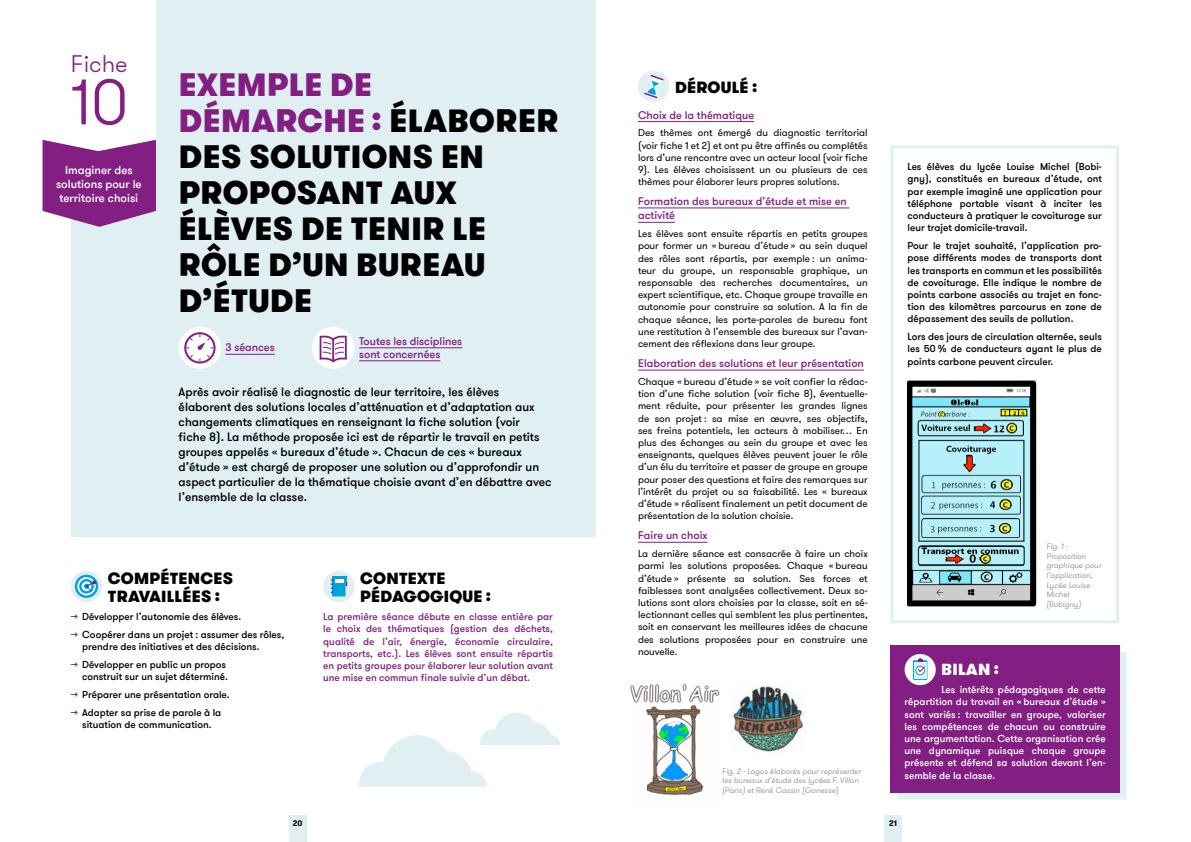
<style>
.page{position:relative;width:1191px;height:842px;background:#fff}
.page>*{position:absolute;margin:0;border:0;box-sizing:border-box;transform-origin:0 0}
.t1{font:300 64px "GT Walsheim Pro";color:#831f82}
.t2{font:900 32px/36px "GT Walsheim Pro";letter-spacing:.015em;color:#000}
.t3{font:300 24px "GT Walsheim Pro";color:#831f82}
.t4{font:900 16px/18px "GT Walsheim Pro";letter-spacing:.015em;color:#000}
.t5{font:900 16px "GT Walsheim Pro";letter-spacing:.015em;color:#fff}
.t6{font:500 12px/15px "GT Walsheim Pro";color:#000}
.t7{font:500 11.5px/14px "GT Walsheim Pro";color:#fff;text-align:center}
.t8{font:500 11px/14.4px "GT Walsheim Pro";color:#831f82}
.t9{font:10px/12.2px "GT Walsheim Pro";color:#000;text-align:justify}
.t10{font:500 10px/12.2px "GT Walsheim Pro";color:#000;text-align:justify}
.t11{font:500 10px/12.2px "GT Walsheim Pro";color:#fff;text-align:justify}
.t12{font:500 10px/12.2px "GT Walsheim Pro";color:#831f82;text-align:justify}
.t13{font:italic 300 8px/9.6px "GT Walsheim Pro";color:#878787}
.t14{font:700 8px "GT Walsheim Pro";color:#000}
.s1{color:#831f82}
</style>
<div class="page">
<div style="left:289px;top:815px;width:17px;height:27px;background:#e0eff2"></div>
<div style="left:884px;top:815px;width:17px;height:27px;background:#e0eff2"></div>
<div style="left:71px;top:0;width:524px;height:536px;background:#e0eff2"></div>
<div style="left:71px;top:571px;width:31px;height:31px;background:#e0eff2;border-radius:50%"></div>
<svg style="left:75px;top:575px;width:23px;height:23px"></svg>
<div style="left:323px;top:571px;width:31px;height:31px;background:#e0eff2;border-radius:50%"></div>
<svg style="left:331px;top:576px;width:16px;height:20px"></svg>
<hr style="left:638px;top:121px;width:116px;height:1px;background:#831f82">
<hr style="left:638px;top:207px;width:211px;height:1px;background:#831f82">
<hr style="left:638px;top:222px;width:37px;height:1px;background:#831f82">
<hr style="left:638px;top:370px;width:226px;height:1px;background:#831f82">
<hr style="left:638px;top:542px;width:69px;height:1px;background:#831f82">
<div style="left:638px;top:71px;width:31px;height:31px;background:#e0eff2;border-radius:50%"></div>
<svg style="left:644px;top:75px;width:19px;height:23px"></svg>
<div style="left:890px;top:645px;width:230px;height:148px;background:#831f82"></div>
<svg style="left:897px;top:652px;width:229px;height:147px"></svg>
<div style="left:179px;top:327px;width:42px;height:42px;background:#fff;border-radius:50%"></div>
<div style="left:184px;top:332px;width:31px;height:31px;border:2px solid #831f82;border-radius:50%"></div>
<svg style="left:185px;top:333px;width:29px;height:29px"></svg>
<hr style="left:225px;top:354px;width:50px;height:1px;background:#831f82">
<hr style="left:359px;top:347px;width:103px;height:1px;background:#831f82">
<hr style="left:359px;top:360px;width:81px;height:1px;background:#831f82">
<div style="left:312px;top:327px;width:42px;height:42px;background:#fff;border-radius:50%"></div>
<svg style="left:319px;top:335px;width:28px;height:28px"></svg>
<div style="left:890px;top:146px;width:229px;height:477px;border:3px solid #e0eff2"></div>
<img style="left:907px;top:380px;width:129px;height:227px">
<svg style="left:43px;top:0;width:113px;height:227px"></svg>
<img style="left:730px;top:685px;width:74px;height:67px">
<img style="left:630px;top:683px;width:90px;height:113px">
<svg style="left:359px;top:712px;width:201px;height:75px"></svg>
<h3 class="t3" style="left:71px;top:48px;width:58px">Fiche</h3>
<h1 class="t1" style="left:70px;top:62px;width:59px">10</h1>
<p class="t7" style="left:56px;top:163px;width:87px">Imaginer des solutions pour le territoire choisi</p>
<h2 class="t2" style="left:179px;top:67px;width:381px"><span class="s1">EXEMPLE DE<br>DÉMARCHE :</span> ÉLABORER<br>DES SOLUTIONS EN<br>PROPOSANT AUX<br>ÉLÈVES DE TENIR LE<br>RÔLE D’UN BUREAU<br>D’ÉTUDE</h2>
<p class="t8" style="left:225px;top:340px;width:51px">3 séances</p>
<p class="t8" style="left:359px;top:335px;width:105px;line-height:13px">Toutes les disciplines sont concernées</p>
<p class="t6" style="left:179px;top:384px;width:374px">Après avoir réalisé le diagnostic de leur territoire, les élèves élaborent des solutions locales d’atténuation et d’adaptation aux changements climatiques en renseignant la fiche solution (voir<br>fiche 8). La méthode proposée ici est de répartir le travail en petits groupes appelés « bureaux d’étude ». Chacun de ces « bureaux d’étude » est chargé de proposer une solution ou d’approfondir un aspect particulier de la thématique choisie avant d’en débattre avec l’ensemble de la classe.</p>
<h3 class="t4" style="left:108px;top:570px;width:127px">COMPÉTENCES<br>TRAVAILLÉES :</h3>
<p class="t10" style="left:71px;top:611px;width:172px"><span class="s1">→</span> Développer l’autonomie des élèves.</p>
<p class="t10" style="left:82px;top:629px;width:203px;text-indent:-11px"><span class="s1">→</span> Coopérer dans un projet : assumer des rôles, prendre des initiatives et des décisions.</p>
<p class="t10" style="left:71px;top:659px;width:158px;text-align:right"><span class="s1">→</span> Développer en public un propos construit sur un sujet déterminé.</p>
<p class="t10" style="left:71px;top:689px;width:160px"><span class="s1">→</span> Préparer une présentation orale.</p>
<p class="t10" style="left:71px;top:707px;width:152px;text-align:center"><span class="s1">→</span> Adapter sa prise de parole à la situation de communication.</p>
<h3 class="t4" style="left:360px;top:570px;width:132px">CONTEXTE<br>PÉDAGOGIQUE :</h3>
<p class="t12" style="left:323px;top:611px;width:231px">La première séance débute en classe entière par le choix des thématiques (gestion des déchets, qualité de l’air, énergie, économie circulaire, transports, etc.). Les élèves sont ensuite répartis en petits groupes pour élaborer leur solution avant une mise en commun finale suivie d’un débat.</p>
<h3 class="t4" style="left:675px;top:78px;width:84px">DÉROULÉ :</h3>
<p class="t8" style="left:638px;top:108px;width:118px">Choix de la thématique</p>
<p class="t9" style="left:638px;top:127px;width:231px">Des thèmes ont émergé du diagnostic territorial (voir fiche 1 et 2) et ont pu être affinés ou complétés lors d’une rencontre avec un acteur local (voir fiche 9). Les élèves choisissent un ou plusieurs de ces thèmes pour élaborer leurs propres solutions.</p>
<p class="t8" style="left:638px;top:194px;width:210px">Formation des bureaux d’étude et mise en activité</p>
<p class="t9" style="left:638px;top:228px;width:231px">Les élèves sont ensuite répartis en petits groupes pour former un « bureau d’étude » au sein duquel des rôles sont répartis, par exemple : un anima&shy;teur du groupe, un responsable graphique, un responsable des recherches documentaires, un expert scientifique, etc. Chaque groupe travaille en autonomie pour construire sa solution. A la fin de chaque séance, les porte-paroles de bureau font une restitution à l’ensemble des bureaux sur l’avan&shy;cement des réflexions dans leur groupe.</p>
<p class="t8" style="left:638px;top:356px;width:227px">Elaboration des solutions et leur présentation</p>
<p class="t9" style="left:638px;top:376px;width:231px">Chaque « bureau d’étude » se voit confier la rédac&shy;tion d’une fiche solution (voir fiche 8), éventuelle&shy;ment réduite, pour présenter les grandes lignes de son projet : sa mise en œuvre, ses objectifs, ses freins potentiels, les acteurs à mobiliser… En plus des échanges au sein du groupe et avec les enseignants, quelques élèves peuvent jouer le rôle d’un élu du territoire et passer de groupe en groupe pour poser des questions et faire des remarques sur l’intérêt du projet ou sa faisabilité. Les « bureaux d’étude » réalisent finalement un petit document de présentation de la solution choisie.</p>
<p class="t8" style="left:638px;top:528px;width:71px">Faire un choix</p>
<p class="t9" style="left:638px;top:548px;width:231px">La dernière séance est consacrée à faire un choix parmi les solutions proposées. Chaque « bureau d’étude » présente sa solution. Ses forces et faiblesses sont analysées collectivement. Deux so&shy;lutions sont alors choisies par la classe, soit en sé&shy;lectionnant celles qui semblent les plus pertinentes, soit en conservant les meilleures idées de chacune des solutions proposées pour en construire une nouvelle.</p>
<p class="t13" style="left:722px;top:766px;width:141px">Fig. 2 - Logos élaborés pour représenter les bureaux d’étude des lycées F. Villon (Paris) et René Cassin (Gonesse)</p>
<p class="t10" style="left:907px;top:161px;width:196px">Les élèves du lycée Louise Michel (Bobi&shy;gny), constitués en bureaux d’étude, ont par exemple imaginé une application pour téléphone portable visant à inciter les conducteurs à pratiquer le covoiturage sur leur trajet domicile-travail.</p>
<p class="t10" style="left:907px;top:240px;width:196px">Pour le trajet souhaité, l’application pro&shy;pose différents modes de transports dont les transports en commun et les possibilités de covoiturage. Elle indique le nombre de points carbone associés au trajet en fonc&shy;tion des kilomètres parcourus en zone de dépassement des seuils de pollution.</p>
<p class="t10" style="left:907px;top:331px;width:196px">Lors des jours de circulation alternée, seuls les 50 % de conducteurs ayant le plus de points carbone peuvent circuler.</p>
<p class="t13" style="left:1046px;top:542px;width:57px">Fig. 1 -<br>Proposition graphique pour l’application,<br>Lycée Louise<br>Michel (Bobigny)</p>
<h3 class="t5" style="left:941px;top:659px;width:59px">BILAN :</h3>
<p class="t11" style="left:904px;top:684px;width:203px;text-indent:37px">Les intérêts pédagogiques de cette répartition du travail en « bureaux d’étude » sont variés : travailler en groupe, valoriser les compétences de chacun ou construire une argumentation. Cette organisation crée une dynamique puisque chaque groupe présente et défend sa solution devant l’en&shy;semble de la classe.</p>
<p class="t14" style="left:293px;top:818px;width:11px">20</p>
<p class="t14" style="left:889px;top:818px;width:9px">21</p>
</div>
